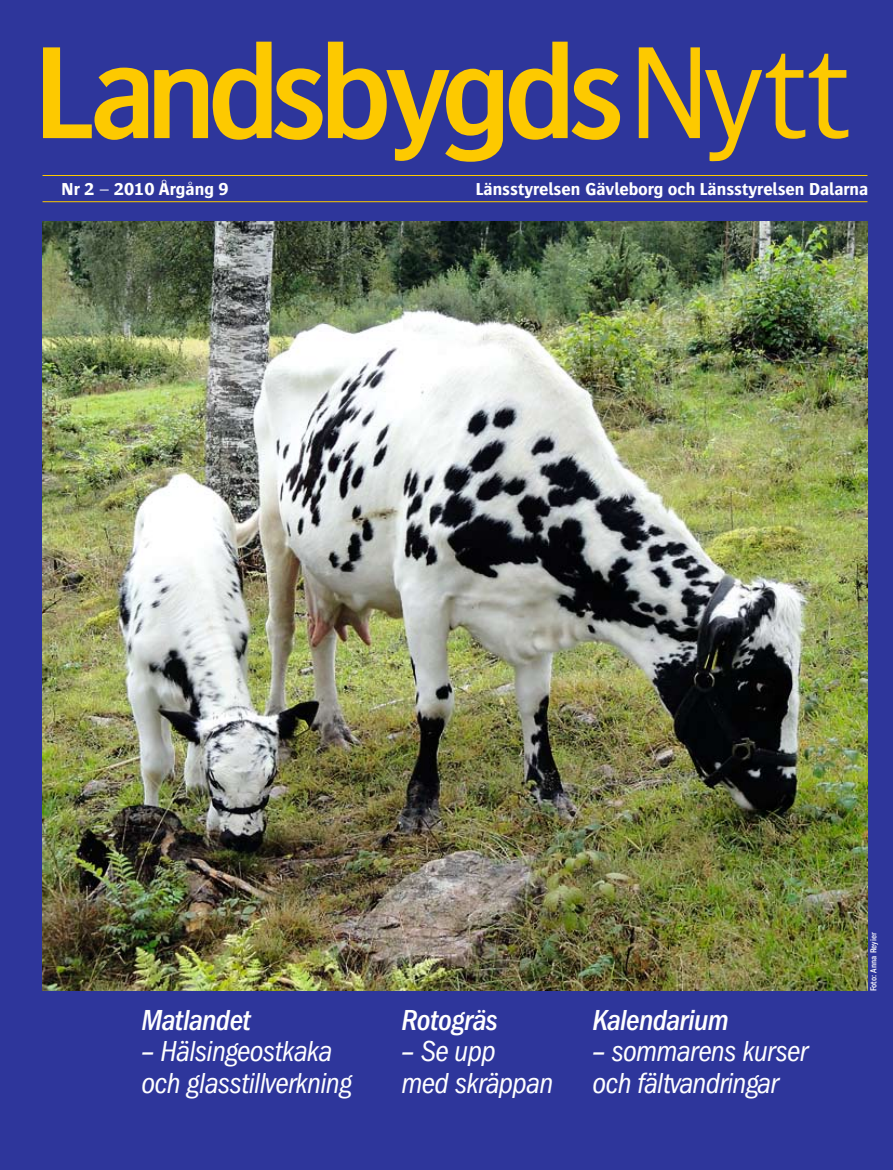
<style>
.page{position:relative;width:893px;height:1170px;background:#fff}
.page>*{position:absolute;margin:0;border:0;box-sizing:border-box;transform-origin:0 0}
.t1{font:600 136.5px "Bosis";letter-spacing:-.065em;color:#fdc900}
.t2{font:italic condensed 30px/31.5px "Franklin Gothic";letter-spacing:-.02em;color:#fff}
.t3{font:italic 500 condensed 30px "Franklin Gothic";letter-spacing:-.02em;color:#fff}
.t4{font:700 18px "Bosis";color:#fff}
.t5{font:500 condensed 9px "Franklin Gothic";color:#fff}
.s1{font-weight:300}
.s2{font-weight:500}
</style>
<div class="page">
<div style="left:0;top:0;width:893px;height:1169px;background:#2e369b"></div>
<hr style="left:43px;top:175px;width:824px;height:1px;background:#fdc900">
<hr style="left:43px;top:201px;width:824px;height:1px;background:#fdc900">
<img style="left:43px;top:221px;width:824px;height:769px">
<h1 class="t1" style="left:34px;top:19px;width:817px">Landsbygds<span class="s1">Nytt</span></h1>
<p class="t4" style="left:62px;top:179px;width:168px">Nr 2 – 2010 Årgång 9</p>
<p class="t4" style="left:476px;top:179px;width:394px">Länsstyrelsen Gävleborg och Länsstyrelsen Dalarna</p>
<p class="t3" style="left:141px;top:1002px;width:111px">Matlandet</p>
<p class="t2" style="left:141px;top:1035px;width:213px"><span class="s2">–</span> Hälsingeostkaka och glasstillverkning</p>
<p class="t3" style="left:402px;top:1002px;width:97px">Rotogräs</p>
<p class="t2" style="left:402px;top:1035px;width:153px"><span class="s2">–</span> Se upp<br>med skräppan</p>
<p class="t3" style="left:592px;top:1002px;width:138px">Kalendarium</p>
<p class="t2" style="left:592px;top:1035px;width:217px"><span class="s2">–</span> sommarens kurser och fältvandringar</p>
<p class="t5" style="left:868px;top:991px;width:60px;rotate:-90deg">Foto: Anna Reyier</p>
</div>
